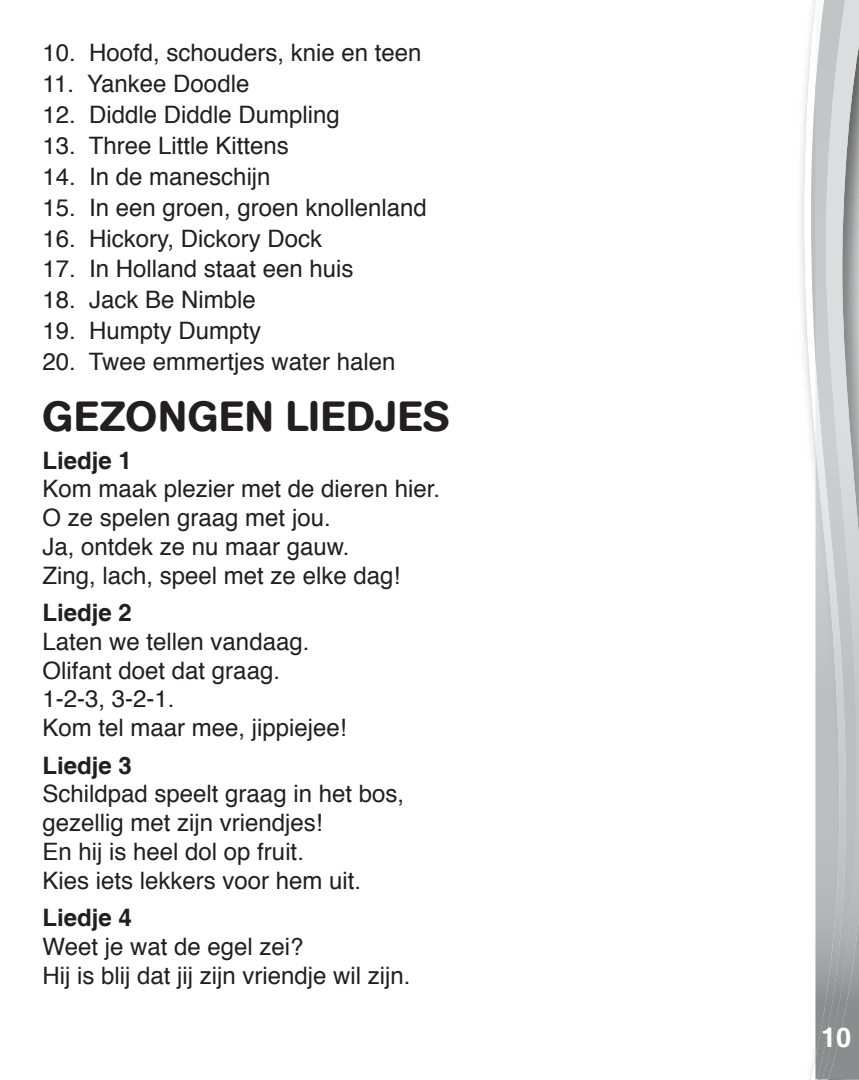
<style>
.page{position:relative;width:859px;height:1080px;background:#fff}
.page>*{position:absolute;margin:0;border:0;box-sizing:border-box;transform-origin:0 0}
.body_text1{font:500 42px "AG Book Rounded";letter-spacing:.02em;color:#231f20}
.t1{font:700 27px "Helvetica";color:#fff}
.body_text1-2{font:24px "Helvetica";color:#231f20}
.body_text1-3{font:700 24px "Helvetica";color:#231f20}
</style>
<div class="page">
<svg style="left:803px;top:0;width:12px;height:1080px"></svg>
<svg style="left:815px;top:1079px;width:13px;height:1px"></svg>
<img style="left:858px;top:0;width:1px;height:1079px">
<img style="left:848px;top:0;width:10px;height:1079px">
<img style="left:815px;top:0;width:33px;height:1079px">
<p class="body_text1-2" style="left:43px;top:36px;width:380px">10. Hoofd, schouders, knie en teen</p>
<p class="body_text1-2" style="left:43px;top:67px;width:208px">11. Yankee Doodle</p>
<p class="body_text1-2" style="left:43px;top:98px;width:299px">12. Diddle Diddle Dumpling</p>
<p class="body_text1-2" style="left:43px;top:129px;width:248px">13. Three Little Kittens</p>
<p class="body_text1-2" style="left:43px;top:160px;width:230px">14. In de maneschijn</p>
<p class="body_text1-2" style="left:43px;top:191px;width:386px">15. In een groen, groen knollenland</p>
<p class="body_text1-2" style="left:43px;top:222px;width:281px">16. Hickory, Dickory Dock</p>
<p class="body_text1-2" style="left:43px;top:253px;width:312px">17. In Holland staat een huis</p>
<p class="body_text1-2" style="left:43px;top:284px;width:215px">18. Jack Be Nimble</p>
<p class="body_text1-2" style="left:43px;top:315px;width:220px">19. Humpty Dumpty</p>
<p class="body_text1-2" style="left:43px;top:346px;width:355px">20. Twee emmertjes water halen</p>
<p class="body_text1" style="left:43px;top:392px;width:408px">GEZONGEN LIEDJES</p>
<p class="body_text1-3" style="left:43px;top:446px;width:91px">Liedje 1</p>
<p class="body_text1-2" style="left:43px;top:473px;width:399px">Kom maak plezier met de dieren hier.</p>
<p class="body_text1-2" style="left:43px;top:502px;width:290px">O ze spelen graag met jou.</p>
<p class="body_text1-2" style="left:43px;top:530px;width:308px">Ja, ontdek ze nu maar gauw.</p>
<p class="body_text1-2" style="left:43px;top:559px;width:359px">Zing, lach, speel met ze elke dag!</p>
<p class="body_text1-3" style="left:43px;top:598px;width:91px">Liedje 2</p>
<p class="body_text1-2" style="left:43px;top:625px;width:268px">Laten we tellen vandaag.</p>
<p class="body_text1-2" style="left:43px;top:654px;width:239px">Olifant doet dat graag.</p>
<p class="body_text1-2" style="left:43px;top:683px;width:134px">1-2-3, 3-2-1.</p>
<p class="body_text1-2" style="left:43px;top:712px;width:306px">Kom tel maar mee, jippiejee!</p>
<p class="body_text1-3" style="left:43px;top:751px;width:91px">Liedje 3</p>
<p class="body_text1-2" style="left:43px;top:778px;width:363px">Schildpad speelt graag in het bos,</p>
<p class="body_text1-2" style="left:43px;top:807px;width:282px">gezellig met zijn vriendjes!</p>
<p class="body_text1-2" style="left:43px;top:835px;width:263px">En hij is heel dol op fruit.</p>
<p class="body_text1-2" style="left:43px;top:864px;width:320px">Kies iets lekkers voor hem uit.</p>
<p class="body_text1-3" style="left:43px;top:903px;width:91px">Liedje 4</p>
<p class="body_text1-2" style="left:43px;top:930px;width:263px">Weet je wat de egel zei?</p>
<p class="body_text1-2" style="left:43px;top:959px;width:370px">Hij is blij dat jij zijn vriendje wil zijn.</p>
<p class="t1" style="left:821px;top:1021px;width:32px">10</p>
</div>
